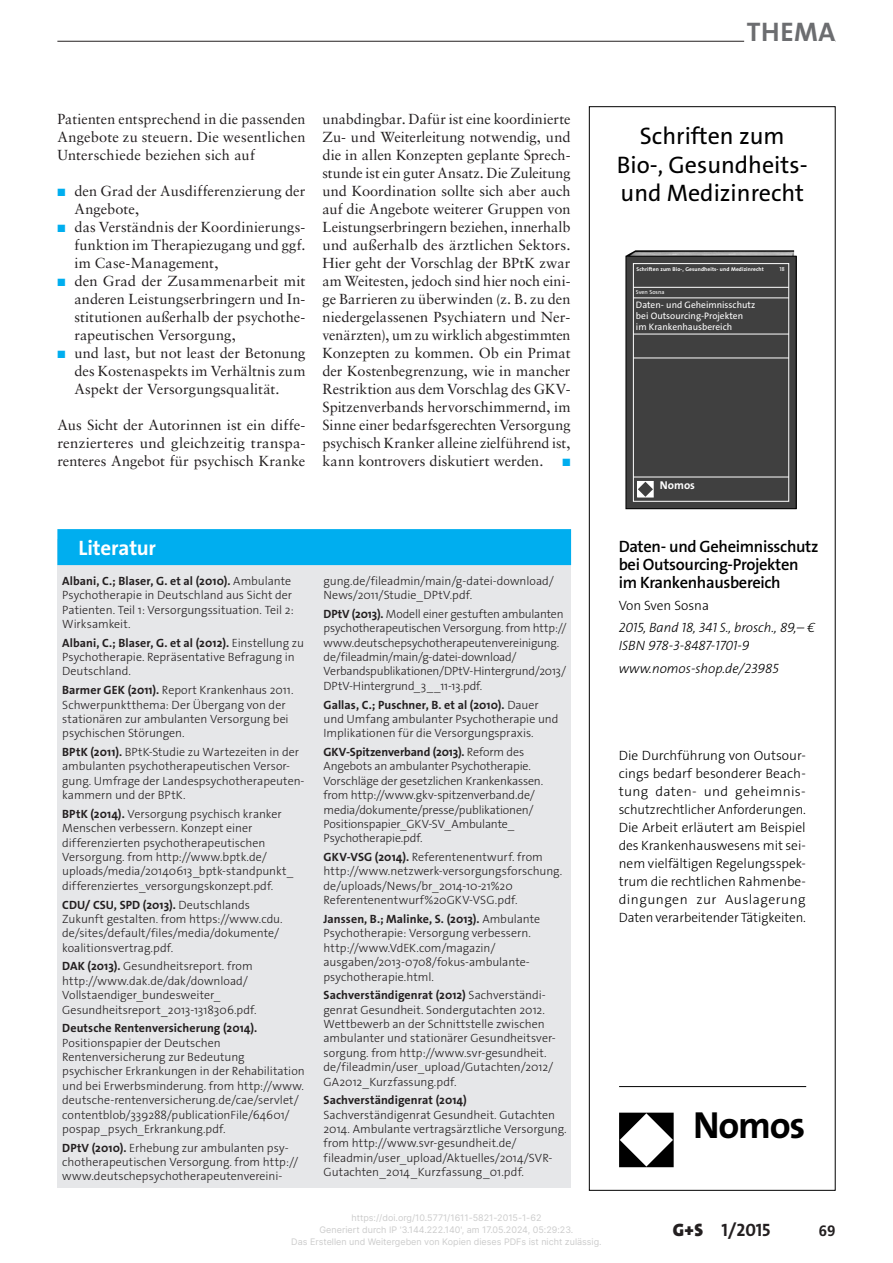
<style>
.page{position:relative;width:893px;height:1263px;background:#fff}
.page>*{position:absolute;margin:0;border:0;box-sizing:border-box;transform-origin:0 0}
.t1{font:700 37.95px "The Sans Os F";letter-spacing:-.035em;color:#000}
.t2{font:700 27px "The Sans Os F";letter-spacing:.015em;color:#6c6d70}
.t3{font:24px/28.5px "The Sans Os F";color:#000;text-align:center}
.t4{font:700 21px "The Sans Os F";letter-spacing:-.01em;color:#fff}
.t5{font:700 18px "The Sans Os F";color:#231f20}
.t6{font:600 16.5px/18px "The Sans Os F";letter-spacing:-.02em;color:#000}
.t7{font:700 15px "Frutiger";color:#231f20}
.t8{font:14.55px/18px "Sabon LT Std";letter-spacing:.005em;color:#231f20;text-align:justify}
.t9{font:300 13.5px/18px "The Sans Os F";letter-spacing:-.005em;color:#000;text-align:justify}
.t10{font:italic 300 13.5px/18px "The Sans Os F";color:#000}
.t11{font:300 12px/14.4px "The Sans Os F";color:#231f20}
.t12{font:700 12px "The Sans Os F";letter-spacing:.01em;color:#231f20}
.t13{font:700 11.4px "The Sans Os F";color:#fff}
.t14{font:10.5px "Zapf Dingbats";color:#00aeef}
.t15{font:9.45px/10.9px "The Sans Os F";color:#fff}
.t16{font:9px/12px "Inter";color:#ccc;text-align:center}
.t17{font:5.85px "The Sans Os F";color:#fff}
.t18{font:700 5.55px "The Sans Os F";letter-spacing:.02em;color:#fff}
.s1{color:#00aeef}
.s2{font-weight:700}
.s3{font-weight:900}
</style>
<div class="page">
<hr style="left:57px;top:41px;width:779px;height:1px;background:#231f20">
<hr style="left:744px;top:39px;width:92px;height:3px;background:#fff">
<div style="left:57px;top:539px;width:514px;height:648px;background:#e6e7e9"></div>
<div style="left:57px;top:529px;width:514px;height:36px;background:#00aeef"></div>
<svg style="left:619px;top:1113px;width:55px;height:54px"></svg>
<hr style="left:619px;top:1086px;width:187px;height:1px;background:#000">
<img style="left:626px;top:250px;width:168px;height:6px">
<div style="left:626px;top:256px;width:170px;height:253px;background:#404040"></div>
<div style="left:633px;top:263px;width:156px;height:238px;border:1px solid #fff"></div>
<hr style="left:633px;top:287px;width:156px;height:1px;background:#fff">
<hr style="left:633px;top:298px;width:156px;height:1px;background:#fff">
<hr style="left:633px;top:334px;width:156px;height:1px;background:#fff">
<hr style="left:633px;top:358px;width:156px;height:1px;background:#fff">
<hr style="left:633px;top:477px;width:156px;height:1px;background:#fff">
<div style="left:638px;top:481px;width:15px;height:16px;border:1px solid #fff"></div>
<svg style="left:638px;top:482px;width:15px;height:15px"></svg>
<div style="left:626px;top:256px;width:170px;height:253px;border:1px solid #000"></div>
<h2 class="t2" style="left:747px;top:14px;width:90px">THEMA</h2>
<p class="t8" style="left:57px;top:110px;width:250px">Patienten entsprechend in die passenden Angebote zu steuern. Die wesentlichen Unterschiede beziehen sich auf</p>
<p class="t8" style="left:74px;top:182px;width:233px;text-indent:-17px"><span class="s1">■</span> den Grad der Ausdifferenzierung der<br>Angebote,</p>
<p class="t8" style="left:74px;top:218px;width:233px;text-indent:-17px"><span class="s1">■</span> das Verständnis der Koordinierungs&shy;funktion im Therapiezugang und ggf. im Case-Management,</p>
<p class="t8" style="left:74px;top:272px;width:233px;text-indent:-17px"><span class="s1">■</span> den Grad der Zusammenarbeit mit anderen Leistungserbringern und In&shy;stitutionen außerhalb der psychothe&shy;rapeutischen Versorgung,</p>
<p class="t8" style="left:74px;top:344px;width:233px;text-indent:-17px"><span class="s1">■</span> und last, but not least der Betonung des Kostenaspekts im Verhältnis zum Aspekt der Versorgungsqualität.</p>
<p class="t8" style="left:57px;top:416px;width:250px">Aus Sicht der Autorinnen ist ein diffe&shy;renzierteres und gleichzeitig transpa&shy;renteres Angebot für psychisch Kranke</p>
<p class="t8" style="left:322px;top:110px;width:250px">unabdingbar. Dafür ist eine koordinierte Zu- und Weiterleitung notwendig, und die in allen Konzepten geplante Sprech&shy;stunde ist ein guter Ansatz. Die Zuleitung und Koordination sollte sich aber auch auf die Angebote weiterer Gruppen von Leistungserbringern beziehen, innerhalb und außerhalb des ärztlichen Sektors.<br>Hier geht der Vorschlag der BPtK zwar am Weitesten, jedoch sind hier noch eini&shy;ge Barrieren zu überwinden (z. B. zu den niedergelassenen Psychiatern und Ner&shy;venärzten), um zu wirklich abgestimmten Konzepten zu kommen. Ob ein Primat der Kostenbegrenzung, wie in mancher Restriktion aus dem Vorschlag des GKV-Spitzenverbands hervorschimmernd, im Sinne einer bedarfsgerechten Versorgung psychisch Kranker alleine zielführend ist, kann kontrovers diskutiert werden.</p>
<p class="t14" style="left:562px;top:458px;width:9px">■</p>
<h3 class="t3" style="left:617px;top:122px;width:192px">Schriften zum<br>Bio-, Gesundheits&shy;und Medizinrecht</h3>
<p class="t18" style="left:636px;top:265px;width:129px">Schriften zum Bio-, Gesundheits- und Medizinrecht</p>
<p class="t15" style="left:636px;top:300px;width:121px">Daten- und Geheimnisschutz bei Outsourcing-Projekten im Krankenhausbereich</p>
<p class="t17" style="left:636px;top:288px;width:30px">Sven Sosna</p>
<p class="t17" style="left:779px;top:265px;width:7px">18</p>
<p class="t13" style="left:660px;top:478px;width:37px">Nomos</p>
<h3 class="t4" style="left:79px;top:534px;width:79px">Literatur</h3>
<p class="t11" style="left:62px;top:574px;width:233px"><span class="s2">Albani, C.; Blaser, G. et al (2010).</span> Ambulante Psychotherapie in Deutschland aus Sicht der Patienten. Teil 1: Versorgungssituation. Teil 2:<br>Wirksamkeit.</p>
<p class="t11" style="left:62px;top:635px;width:243px"><span class="s2">Albani, C.; Blaser, G. et al (2012).</span> Einstellung zu<br>Psychotherapie. Repräsentative Befragung in<br>Deutschland.</p>
<p class="t11" style="left:62px;top:683px;width:233px"><span class="s2">Barmer GEK (2011).</span> Report Krankenhaus 2011.<br>Schwerpunktthema: Der Übergang von der stationären zur ambulanten Versorgung bei psychischen Störungen.</p>
<p class="t11" style="left:62px;top:745px;width:244px"><span class="s2">BPtK (2011).</span> BPtK-Studie zu Wartezeiten in der ambulanten psychotherapeutischen Versor&shy;gung. Umfrage der Landespsychotherapeuten&shy;kammern und der BPtK.</p>
<p class="t11" style="left:62px;top:807px;width:233px"><span class="s2">BPtK (2014).</span> Versorgung psychisch kranker Menschen verbessern. Konzept einer differenzierten psychotherapeutischen Versorgung. from http://www.bptk.de/ uploads/media/20140613_bptk-standpunkt_ differenziertes_versorgungskonzept.pdf.</p>
<p class="t11" style="left:62px;top:897px;width:222px"><span class="s2">CDU/ CSU, SPD (2013).</span> Deutschlands Zukunft gestalten. from https://www.cdu. de/sites/default/files/media/dokumente/ koalitionsvertrag.pdf.</p>
<p class="t11" style="left:62px;top:959px;width:196px"><span class="s2">DAK (2013).</span> Gesundheitsreport. from http://www.dak.de/dak/download/ Vollstaendiger_bundesweiter_ Gesundheitsreport_2013-1318306.pdf.</p>
<p class="t12" style="left:62px;top:1020px;width:197px">Deutsche Rentenversicherung (2014).</p>
<p class="t11" style="left:62px;top:1035px;width:244px">Positionspapier der Deutschen Rentenversicherung zur Bedeutung psychischer Erkrankungen in der Rehabilitation und bei Erwerbsminderung. from http://www. deutsche-rentenversicherung.de/cae/servlet/ contentblob/339288/publicationFile/64601/ pospap_psych_Erkrankung.pdf.</p>
<p class="t11" style="left:62px;top:1140px;width:237px"><span class="s2">DPtV (2010).</span> Erhebung zur ambulanten psy&shy;chotherapeutischen Versorgung. from http:// www.deutschepsychotherapeutenvereini-</p>
<h3 class="t6" style="left:619px;top:537px;width:201px">Daten- und Geheimnisschutz bei Outsourcing-Projekten im Krankenhausbereich</h3>
<p class="t9" style="left:619px;top:597px;width:92px">Von Sven Sosna</p>
<p class="t10" style="left:619px;top:619px;width:198px">2015, Band 18, 341 S., brosch., 89,– €<br>ISBN 978-3-8487-1701-9</p>
<p class="t10" style="left:619px;top:659px;width:161px">www.nomos-shop.de/23985</p>
<p class="t11" style="left:323px;top:574px;width:232px">gung.de/fileadmin/main/g-datei-download/<br>News/2011/Studie_DPtV.pdf.</p>
<p class="t11" style="left:323px;top:607px;width:245px"><span class="s2">DPtV (2013).</span> Modell einer gestuften ambulanten psychotherapeutischen Versorgung. from http:// www.deutschepsychotherapeutenvereinigung. de/fileadmin/main/g-datei-download/ Verbandspublikationen/DPtV-Hintergrund/2013/ DPtV-Hintergrund_3__11-13.pdf.</p>
<p class="t11" style="left:323px;top:697px;width:236px"><span class="s2">Gallas, C.; Puschner, B. et al (2010).</span> Dauer und Umfang ambulanter Psychotherapie und<br>Implikationen für die Versorgungspraxis.</p>
<p class="t11" style="left:323px;top:745px;width:221px"><span class="s2">GKV-Spitzenverband (2013).</span> Reform des Angebots an ambulanter Psychotherapie.<br>Vorschläge der gesetzlichen Krankenkassen. from http://www.gkv-spitzenverband.de/ media/dokumente/presse/publikationen/ Positionspapier_GKV-SV_Ambulante_ Psychotherapie.pdf.</p>
<p class="t11" style="left:323px;top:850px;width:240px"><span class="s2">GKV-VSG (2014).</span> Referentenentwurf. from http://www.netzwerk-versorgungsforschung. de/uploads/News/br_2014-10-21%20<br>Referentenentwurf%20GKV-VSG.pdf.</p>
<p class="t11" style="left:323px;top:912px;width:218px"><span class="s2">Janssen, B.; Malinke, S. (2013).</span> Ambulante Psychotherapie: Versorgung verbessern. http://www.VdEK.com/magazin/ ausgaben/2013-0708/fokus-ambulante&shy;psychotherapie.html.</p>
<p class="t11" style="left:323px;top:988px;width:234px"><span class="s2">Sachverständigenrat (2012)</span> Sachverständi&shy;genrat Gesundheit. Sondergutachten 2012.<br>Wettbewerb an der Schnittstelle zwischen ambulanter und stationärer Gesundheitsver&shy;sorgung. from http://www.svr-gesundheit. de/fileadmin/user_upload/Gutachten/2012/ GA2012_Kurzfassung.pdf.</p>
<p class="t12" style="left:323px;top:1092px;width:145px">Sachverständigenrat (2014)</p>
<p class="t11" style="left:323px;top:1107px;width:245px">Sachverständigenrat Gesundheit. Gutachten 2014. Ambulante vertragsärztliche Versorgung. from http://www.svr-gesundheit.de/ fileadmin/user_upload/Aktuelles/2014/SVR-Gutachten_2014_Kurzfassung_01.pdf.</p>
<h1 class="t1" style="left:693px;top:1101px;width:113px">Nomos</h1>
<p class="t9" style="left:619px;top:746px;width:189px">Die Durchführung von Outsour&shy;cings bedarf besonderer Beach&shy;tung daten- und geheimnis&shy;schutzrechtlicher Anforderungen.<br>Die Arbeit erläutert am Beispiel des Krankenhauswesens mit sei&shy;nem vielfältigen Regelungsspek&shy;trum die rechtlichen Rahmenbe&shy;dingungen zur Auslagerung Daten verarbeitender Tätigkeiten.</p>
<p class="t16" style="left:291px;top:1212px;width:312px">https://doi.org/10.5771/1611-5821-2015-1-62<br>Generiert durch IP '3.144.222.140', am 17.05.2024, 05:29:23.<br>Das Erstellen und Weitergeben von Kopien dieses PDFs ist nicht zulässig.</p>
<h3 class="t5" style="left:673px;top:1219px;width:99px"><span class="s3">G+S</span> 1/2015</h3>
<p class="t7" style="left:819px;top:1222px;width:18px">69</p>
</div>
